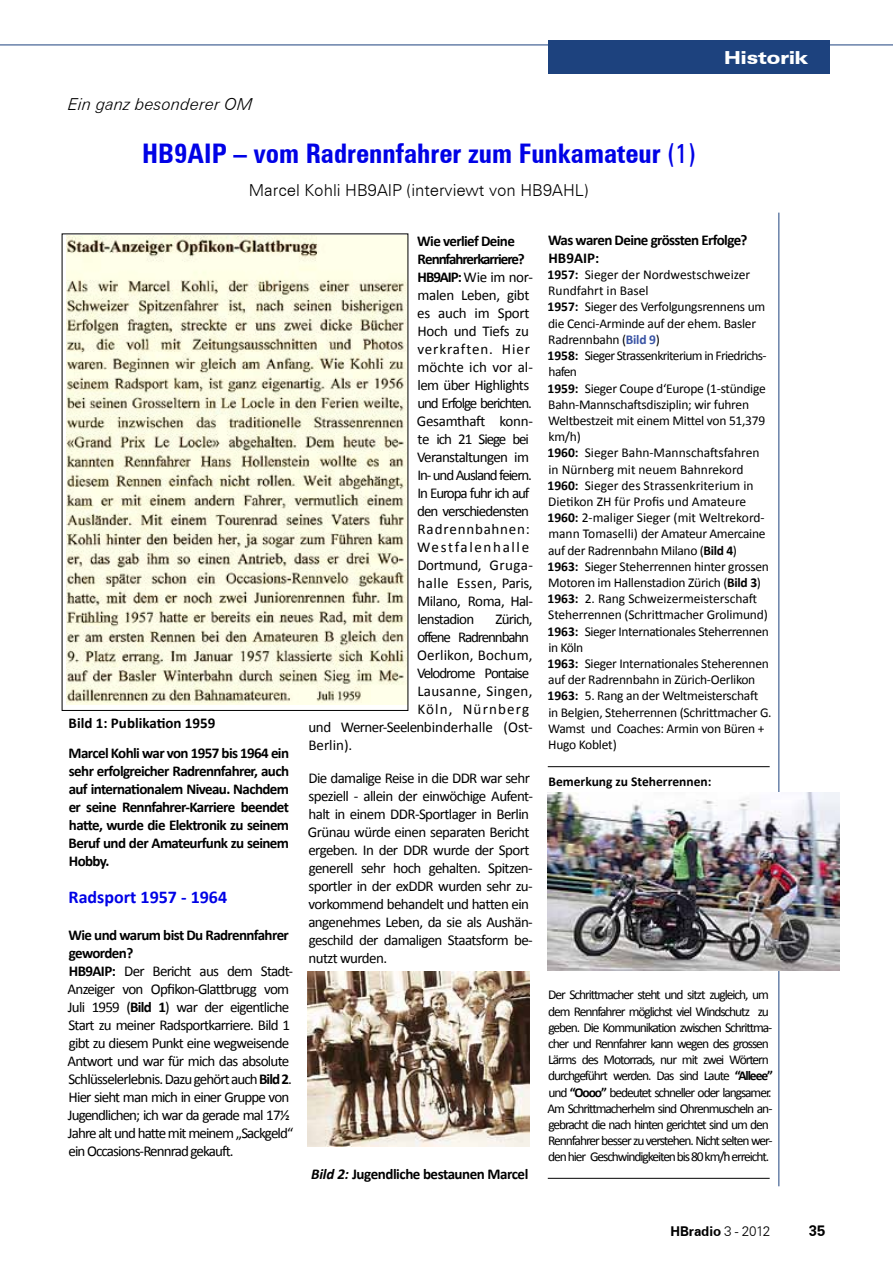
<style>
.page{position:relative;width:893px;height:1263px;background:#fff}
.page>*{position:absolute;margin:0;border:0;box-sizing:border-box;transform-origin:0 0}
.t1{font:700 condensed 27px "Zurich BT";color:#0002e6}
.t2{font:700 18px "Calibri";color:#0002e6}
.t3{font:900 expanded 18px "Zurich BT";color:#fff}
.t4{font:300 16.5px "Zurich BT";color:#000}
.t5{font:italic 300 16.5px "Zurich BT";color:#000}
.t6{font:15px/18px "Calibri";letter-spacing:-.04em;color:#000}
.t7{font:700 15px/18px "Calibri";letter-spacing:-.04em;color:#000}
.t8{font:15px "Calibri";letter-spacing:-.075em;color:#000}
.t9{font:15px "Calibri";letter-spacing:-.07em;color:#000}
.t10{font:15px "Calibri";letter-spacing:.01em;color:#000}
.t11{font:15px "Calibri";letter-spacing:.02em;color:#000}
.t12{font:15px "Calibri";letter-spacing:.08em;color:#000}
.t13{font:700 15px "Zurich BT";color:#000}
.t14{font:13.5px/16.2px "Calibri";letter-spacing:-.025em;color:#000}
.t15{font:13.5px/16.2px "Calibri";letter-spacing:-.08em;color:#000}
.t16{font:700 13.5px "Calibri";color:#000}
.t17{font:700 13.5px "Zurich BT";letter-spacing:-.01em;color:#000}
.s1{font-weight:400}
.s2{font-weight:700}
.s3{font-style:italic}
.s4{font-weight:700;color:#3953a4}
.s5{font-weight:300}
</style>
<div class="page">
<hr style="left:0;top:45px;width:893px;height:1px;background:#1d427e">
<div style="left:548px;top:40px;width:281px;height:33px;background:#1d427e"></div>
<hr style="left:778px;top:213px;width:1px;height:973px;background:#1d427e">
<img style="left:548px;top:792px;width:291px;height:178px">
<img style="left:67px;top:235px;width:339px;height:469px">
<img style="left:308px;top:972px;width:222px;height:174px">
<hr style="left:548px;top:766px;width:222px;height:1px;background:#000">
<hr style="left:548px;top:1178px;width:222px;height:1px;background:#000">
<p class="t5" style="left:68px;top:94px;width:186px">Ein ganz besonderer OM</p>
<h1 class="t1" style="left:142px;top:136px;width:555px">HB9AIP – vom Radrennfahrer zum Funkamateur <span class="s1">(1)</span></h1>
<p class="t4" style="left:249px;top:180px;width:341px">Marcel Kohli HB9AIP (interviewt von HB9AHL)</p>
<p class="t3" style="left:724px;top:47px;width:85px">Historik</p>
<p class="t7" style="left:69px;top:708px;width:222px;line-height:30px">Bild 1: Publikation 1959<br>Marcel Kohli war von 1957 bis 1964 ein</p>
<p class="t7" style="left:69px;top:762px;width:222px;text-align:justify">sehr erfolgreicher Radrennfahrer, auch auf internationalem Niveau. Nachdem er seine Rennfahrer-Karriere beendet hatte, wurde die Elektronik zu seinem Beruf und der Amateurfunk zu seinem Hobby.</p>
<p class="t2" style="left:69px;top:885px;width:160px">Radsport 1957 - 1964</p>
<p class="t6" style="left:68px;top:926px;width:227px"><span class="s2">Wie und warum bist Du Radrennfahrer geworden?<br>HB9AIP:</span> Der Bericht aus dem Stadt-Anzeiger von Opfikon-Glattbrugg vom Juli 1959 (<span class="s2">Bild 1</span>) war der eigentliche Start zu meiner Radsportkarriere. Bild 1 gibt zu diesem Punkt eine wegweisende Antwort und war für mich das absolute Schlüsselerlebnis. Dazu gehört auch <span class="s2">Bild 2</span>.<br>Hier sieht man mich in einer Gruppe von Jugendlichen; ich war da gerade mal 17½ Jahre alt und hatte mit meinem „Sackgeld“ ein Occasions-Rennrad gekauft.</p>
<p class="t6" style="left:417px;top:232px;width:118px"><span class="s2">Wie verlief Deine<br>Rennfahrerkarriere?<br>HB9AIP:</span> Wie im nor&shy;malen Leben, gibt es auch im Sport<br>Hoch und Tiefs zu verkraften. Hier möchte ich vor al&shy;lem über Highlights und Erfolge berichten.<br>Gesamthaft konn&shy;te ich 21 Siege bei<br>Veranstaltungen im<br>In- und Ausland feiern.<br>In Europa fuhr ich auf den verschiedensten<br>Radrennbahnen:<br>Westfalenhalle<br>Dortmund, Gruga&shy;halle Essen, Paris,<br>Milano, Roma, Hal&shy;lenstadion</p>
<p class="t6" style="left:495px;top:610px;width:39px">Zürich,</p>
<p class="t8" style="left:417px;top:628px;width:113px">offene Radrennbahn</p>
<p class="t10" style="left:417px;top:646px;width:117px">Oerlikon, Bochum,</p>
<p class="t9" style="left:417px;top:664px;width:114px">Velodrome Pontaise</p>
<p class="t11" style="left:417px;top:682px;width:117px">Lausanne, Singen,</p>
<p class="t12" style="left:417px;top:700px;width:113px">Köln, Nürnberg</p>
<p class="t6" style="left:308px;top:718px;width:226px">und Werner-Seelenbinderhalle (Ost-</p>
<p class="t6" style="left:308px;top:736px;width:45px">Berlin).</p>
<p class="t6" style="left:308px;top:769px;width:226px">Die damalige Reise in die DDR war sehr speziell - allein der einwöchige Aufent&shy;halt in einem DDR-Sportlager in Berlin Grünau würde einen separaten Bericht ergeben. In der DDR wurde der Sport generell sehr hoch gehalten. Spitzen&shy;sportler in der exDDR wurden sehr zu&shy;vorkommend behandelt und hatten ein angenehmes Leben, da sie als Aushän&shy;geschild der damaligen Staatsform be&shy;nutzt wurden.</p>
<p class="t7" style="left:311px;top:1165px;width:219px"><span class="s3">Bild 2:</span> Jugendliche bestaunen Marcel</p>
<p class="t7" style="left:548px;top:231px;width:201px">Was waren Deine grössten Erfolge?<br>HB9AIP:</p>
<p class="t14" style="left:548px;top:267px;width:226px"><span class="s2">1957:</span> Sieger der Nordwestschweizer Rundfahrt in Basel<br><span class="s2">1957:</span> Sieger des Verfolgungsrennens um die Cenci-Arminde auf der ehem. Basler Radrennbahn (<span class="s4">Bild 9</span>)<br><span class="s2">1958:</span> Sieger Strassenkriterium in Friedrichs&shy;hafen<br><span class="s2">1959:</span> Sieger Coupe d‘Europe (1-stündige Bahn-Mannschaftsdisziplin; wir fuhren Weltbestzeit mit einem Mittel von 51,379 km/h)<br><span class="s2">1960:</span> Sieger Bahn-Mannschaftsfahren in Nürnberg mit neuem Bahnrekord <span class="s2">1960:</span> Sieger des Strassenkriterium in Dietikon ZH für Profis und Amateure <span class="s2">1960:</span> 2-maliger Sieger (mit Weltrekord&shy;mann Tomaselli) der Amateur Amercaine auf der Radrennbahn Milano (<span class="s2">Bild 4</span>)<br><span class="s2">1963:</span> Sieger Steherrennen hinter grossen Motoren im Hallenstadion Zürich (<span class="s2">Bild 3</span>)<br><span class="s2">1963:</span> 2. Rang Schweizermeisterschaft Steherrennen (Schrittmacher Grolimund)<br><span class="s2">1963:</span> Sieger Internationales Steherrennen in Köln<br><span class="s2">1963:</span> Sieger Internationales Steherennen auf der Radrennbahn in Zürich-Oerlikon <span class="s2">1963:</span> 5. Rang an der Weltmeisterschaft<br>in Belgien, Steherrennen (Schrittmacher G.<br>Wamst und Coaches: Armin von Büren + Hugo Koblet)</p>
<p class="t16" style="left:548px;top:773px;width:165px">Bemerkung zu Steherrennen:</p>
<p class="t15" style="left:547px;top:987px;width:227px">Der Schrittmacher steht und sitzt zugleich, um dem Rennfahrer möglichst viel Windschutz zu geben. Die Kommunikation zwischen Schrittma&shy;cher und Rennfahrer kann wegen des grossen Lärms des Motorrads, nur mit zwei Wörtern durchgeführt werden. Das sind Laute <span class="s2">“Alleee” </span>und <span class="s2">“Oooo”</span> bedeutet schneller oder langsamer.<br>Am Schrittmacherhelm sind Ohrenmuscheln an&shy;gebracht die nach hinten gerichtet sind um den Rennfahrer besser zu verstehen. Nicht selten wer&shy;den hier Geschwindigkeiten bis 80 km/h erreicht.</p>
<p class="t17" style="left:670px;top:1223px;width:101px">HBradio <span class="s5">3 - 2012</span></p>
<p class="t13" style="left:809px;top:1221px;width:18px">35</p>
</div>
